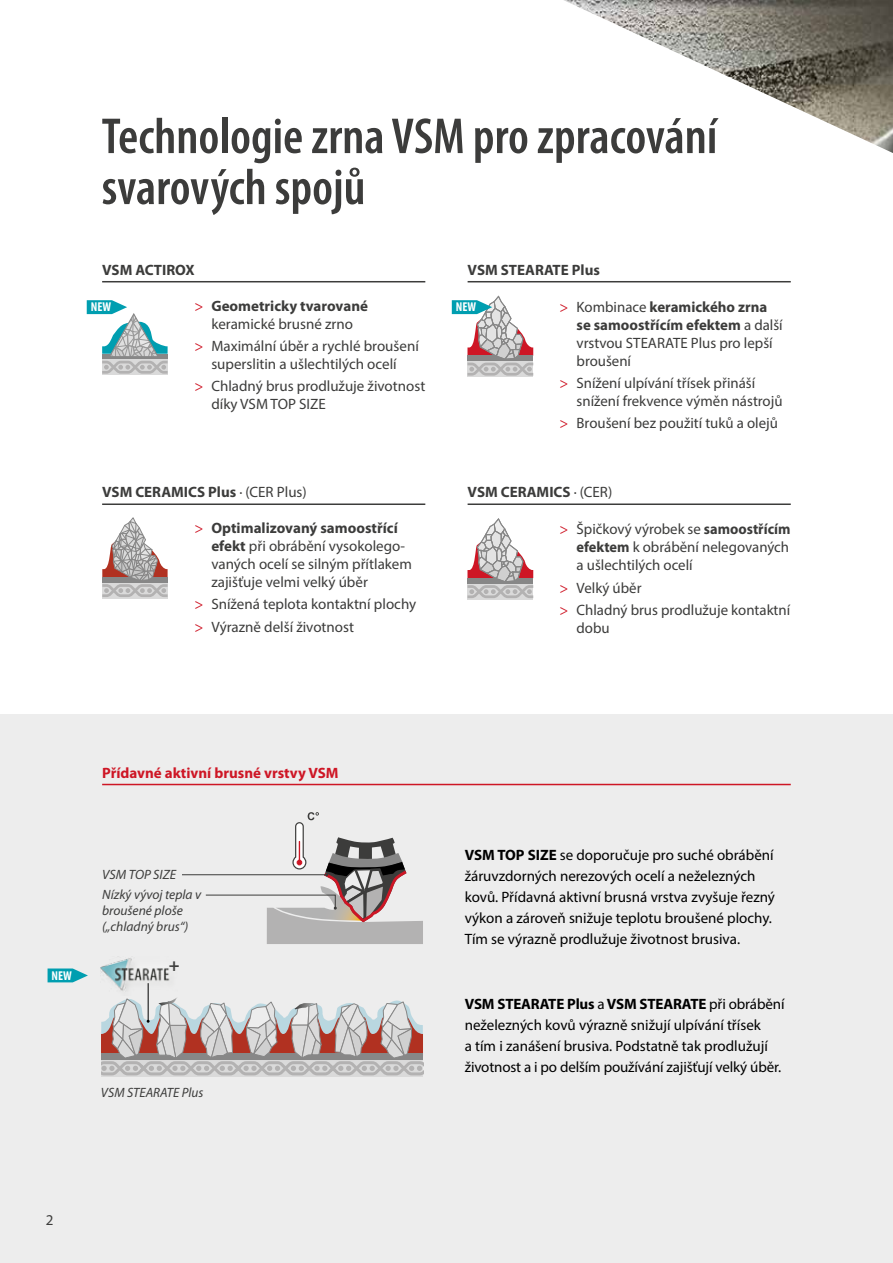
<style>
.page{position:relative;width:893px;height:1263px;background:#fff}
.page>*{position:absolute;margin:0;border:0;box-sizing:border-box;transform-origin:0 0}
.t1{font:600 condensed 51px/51px "Myriad Pro";color:#3c3c3b}
.t2{font:700 18px "Myriad Pro";color:#3c3c3b}
.t3{font:15px/18px "Myriad Pro";color:#3c3c3b}
.t4{font:15px/21px "Myriad Pro";color:#000}
.t5{font:700 15px/18px "Myriad Pro";color:#3c3c3b;text-align:center}
.t6{font:700 15px "Myriad Pro";color:#ce1625}
.t7{font:italic 13.5px/16.2px "Myriad Pro";color:#3c3c3b}
.t8{font:700 condensed 12.9px "Myriad Pro";color:#fff}
.s1{font-weight:400;color:#ce1625}
.s2{font-weight:400}
.s3{color:#ce1625}
.s4{font-weight:700}
</style>
<div class="page">
<div style="left:0;top:714px;width:893px;height:549px;background:#ededed"></div>
<img style="left:564px;top:0;width:329px;height:153px">
<hr style="left:102px;top:503px;width:323px;height:2px;background:#3c3c3b">
<div style="left:102px;top:583px;width:66px;height:15px;background:#dadada"></div>
<svg style="left:102px;top:517px;width:66px;height:80px"></svg>
<hr style="left:468px;top:503px;width:323px;height:2px;background:#3c3c3b">
<div style="left:467px;top:584px;width:66px;height:15px;background:#dadada"></div>
<svg style="left:467px;top:518px;width:66px;height:80px"></svg>
<hr style="left:468px;top:281px;width:323px;height:1px;background:#3c3c3b">
<div style="left:467px;top:361px;width:66px;height:16px;background:#dadada"></div>
<hr style="left:102px;top:784px;width:689px;height:1px;background:#ce1625">
<hr style="left:102px;top:281px;width:323px;height:1px;background:#3c3c3b">
<div style="left:102px;top:359px;width:66px;height:16px;background:#dadada"></div>
<svg style="left:87px;top:300px;width:81px;height:74px"></svg>
<hr style="left:182px;top:874px;width:145px;height:1px;background:#3c3c3b">
<svg style="left:205px;top:812px;width:218px;height:132px"></svg>
<div style="left:101px;top:1060px;width:322px;height:17px;background:#d3d2d2"></div>
<img style="left:101px;top:958px;width:69px;height:37px">
<hr style="left:148px;top:983px;width:1px;height:38px;background:#000">
<svg style="left:101px;top:996px;width:322px;height:79px"></svg>
<svg style="left:452px;top:296px;width:81px;height:80px"></svg>
<svg style="left:48px;top:968px;width:40px;height:14px"></svg>
<h1 class="t1" style="left:102px;top:110px;width:617px">Technologie zrna VSM pro zpracování svarových spojů</h1>
<p class="t5" style="left:102px;top:260px;width:94px">VSM ACTIROX</p>
<p class="t8" style="left:91px;top:299px;width:22px">NEW</p>
<p class="t5" style="left:194px;top:296px;width:175px"><span class="s1">&gt;</span> Geometricky tvarované <span class="s2">keramické brusné zrno</span></p>
<p class="t3" style="left:194px;top:337px;width:226px;text-align:center"><span class="s3">&gt;</span> Maximální úběr a rychlé broušení superslitin a ušlechtilých ocelí</p>
<p class="t3" style="left:211px;top:377px;width:215px;text-indent:-17px"><span class="s3">&gt;</span> Chladný brus prodlužuje životnost díky VSM TOP SIZE</p>
<p class="t5" style="left:468px;top:260px;width:134px">VSM STEARATE Plus</p>
<p class="t3" style="left:577px;top:297px;width:208px;text-indent:-17px"><span class="s3">&gt;</span> Kombinace <span class="s4">keramického zrna se samoostřícím efektem</span> a další vrstvou STEARATE Plus pro lepší broušení</p>
<p class="t3" style="left:577px;top:374px;width:207px;text-indent:-17px"><span class="s3">&gt;</span> Snížení ulpívání třísek přináší snížení frekvence výměn nástrojů</p>
<p class="t3" style="left:560px;top:414px;width:220px"><span class="s3">&gt;</span> Broušení bez použití tuků a olejů</p>
<p class="t8" style="left:456px;top:299px;width:22px">NEW</p>
<p class="t5" style="left:102px;top:483px;width:206px">VSM CERAMICS Plus <span class="s2">· (CER Plus)</span></p>
<p class="t3" style="left:211px;top:519px;width:202px;text-indent:-17px"><span class="s3">&gt;</span> <span class="s4">Optimalizovaný samoostřící efekt</span> při obrábění vysokolego&shy;vaných ocelí se silným přítlakem zajišťuje velmi velký úběr</p>
<p class="t3" style="left:194px;top:593px;width:223px;line-height:22.2px"><span class="s3">&gt;</span> Snížená teplota kontaktní plochy <span class="s3">&gt;</span> Výrazně delší životnost</p>
<p class="t5" style="left:468px;top:483px;width:146px">VSM CERAMICS <span class="s2">· (CER)</span></p>
<p class="t3" style="left:577px;top:520px;width:215px;text-align:justify;text-indent:-17px"><span class="s3">&gt;</span> Špičkový výrobek se <span class="s4">samoostřícím efektem</span> k obrábění nelegovaných a ušlechtilých ocelí</p>
<p class="t3" style="left:560px;top:576px;width:232px;line-height:22.2px"><span class="s3">&gt;</span> Velký úběr<br><span class="s3">&gt;</span> Chladný brus prodlužuje kontaktní</p>
<p class="t3" style="left:577px;top:618px;width:35px">dobu</p>
<p class="t6" style="left:102px;top:763px;width:238px">Přídavné aktivní brusné vrstvy VSM</p>
<p class="t8" style="left:52px;top:967px;width:22px">NEW</p>
<p class="t7" style="left:102px;top:866px;width:76px">VSM TOP SIZE</p>
<p class="t7" style="left:102px;top:886px;width:101px">Nízký vývoj tepla v broušené ploše („chladný brus“)</p>
<p class="t2" style="left:169px;top:953px;width:12px">+</p>
<p class="t7" style="left:101px;top:1084px;width:104px">VSM STEARATE Plus</p>
<p class="t3" style="left:46px;top:1210px;width:9px">2</p>
<p class="t4" style="left:465px;top:844px;width:312px"><span class="s4">VSM TOP SIZE</span> se doporučuje pro suché obrábění žáruvzdorných nerezových ocelí a neželezných kovů. Přídavná aktivní brusná vrstva zvyšuje řezný výkon a zároveň snižuje teplotu broušené plochy.<br>Tím se výrazně prodlužuje životnost brusiva.</p>
<p class="t4" style="left:465px;top:993px;width:321px"><span class="s4">VSM STEARATE Plus</span> a <span class="s4">VSM STEARATE</span> při obrábění neželezných kovů výrazně snižují ulpívání třísek<br>a tím i zanášení brusiva. Podstatně tak prodlužují životnost a i po delším používání zajišťují velký úběr.</p>
</div>
